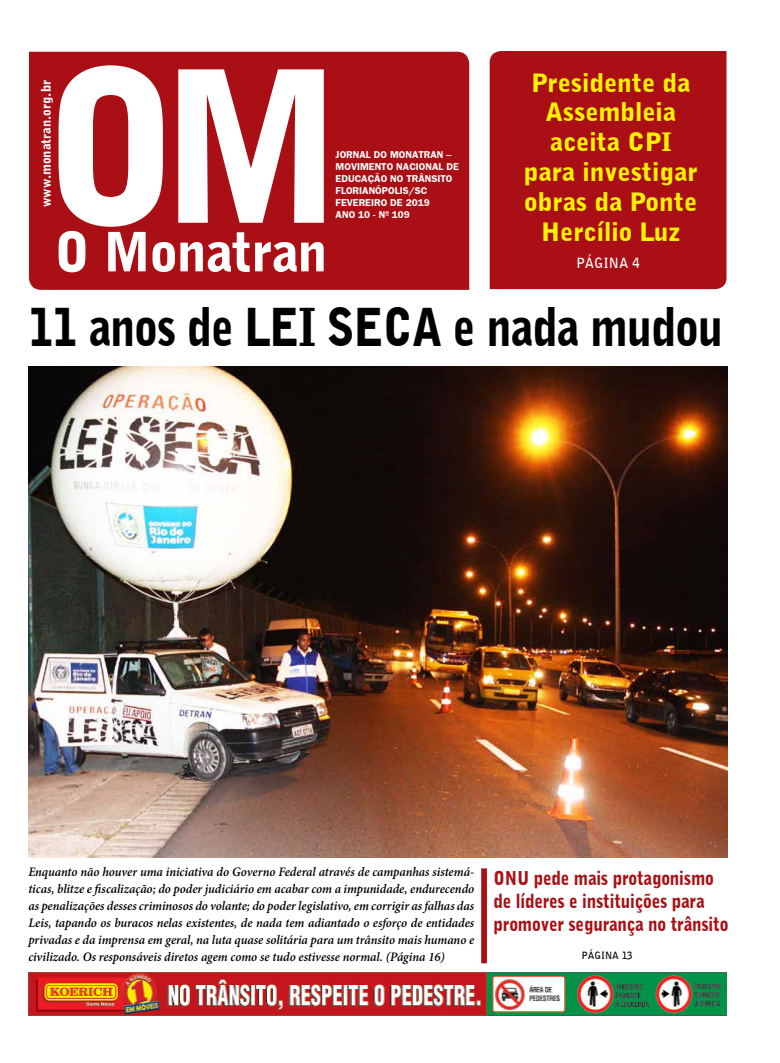
<style>
.page{position:relative;width:780px;height:1063px;background:#fff}
.page>*{position:absolute;margin:0;border:0;box-sizing:border-box;transform-origin:0 0}
.t1{font:900 52px "Bell Gothic BT";letter-spacing:-.02em;color:#000;scale:.87 1}
.t2{font:900 25.2px/30px "Bell Gothic BT";color:#fff200;text-align:center;scale:1.04 1}
.t3{font:900 19px/22.8px "Bell Gothic BT";letter-spacing:-.01em;color:#a90f14;scale:.9 1}
.t4{font:700 14px "Bell Gothic BT";color:#fff}
.t5{font:italic 600 13px/17px "Minion Pro";color:#000;text-align:justify;scale:.96 1}
.t6{font:900 13px "Bell Gothic BT";color:#fff}
.t7{font:700 10px/12px "Frankfurt Gothic";color:#fff}
.t8{font:700 10px "Bell Gothic BT";color:#000}
</style>
<div class="page">
<div style="left:489px;top:51px;width:237px;height:238px;background:#a90f14"></div>
<div style="left:29px;top:52px;width:440px;height:238px;background:#a90f14"></div>
<svg style="left:59px;top:65px;width:265px;height:162px"></svg>
<svg style="left:59px;top:231px;width:264px;height:41px"></svg>
<img style="left:28px;top:973px;width:698px;height:43px">
<img style="left:28px;top:367px;width:699px;height:491px">
<div style="left:481px;top:868px;width:6px;height:95px;background:#a90f14"></div>
<p class="t6" style="left:38px;top:207px;width:128px;rotate:-90deg">www.monatran.org.br</p>
<p class="t7" style="left:335px;top:148px;width:125px">JORNAL DO MONATRAN –<br>MOVIMENTO NACIONAL DE<br>EDUCAÇÃO NO TRÂNSITO<br>FLORIANÓPOLIS/SC<br>FEVEREIRO DE 2019<br>ANO 10 - Nº 109</p>
<h2 class="t2" style="left:524px;top:67px;width:168px">Presidente da<br>Assembleia aceita CPI para investigar obras da Ponte<br>Hercílio Luz</h2>
<p class="t4" style="left:576px;top:254px;width:65px">PÁGINA 4</p>
<h1 class="t1" style="left:28px;top:294px;width:799px">11 anos de LEI SECA e nada mudou</h1>
<p class="t5" style="left:28px;top:863px;width:466px">Enquanto não houver uma iniciativa do Governo Federal através de campanhas sistemá&shy;ticas, blitze e fiscalização; do poder judiciário em acabar com a impunidade, endurecendo as penalizações desses criminosos do volante; do poder legislativo, em corrigir as falhas das Leis, tapando os buracos nelas existentes, de nada tem adiantado o esforço de entidades privadas e da imprensa em geral, na luta quase solitária para um trânsito mais humano e civilizado. Os responsáveis diretos agem como se tudo estivesse normal. (Página 16)</p>
<h3 class="t3" style="left:493px;top:867px;width:262px">ONU pede mais protagonismo de líderes e instituições para promover segurança no trânsito</h3>
<p class="t8" style="left:581px;top:949px;width:53px">PÁGINA 13</p>
</div>
